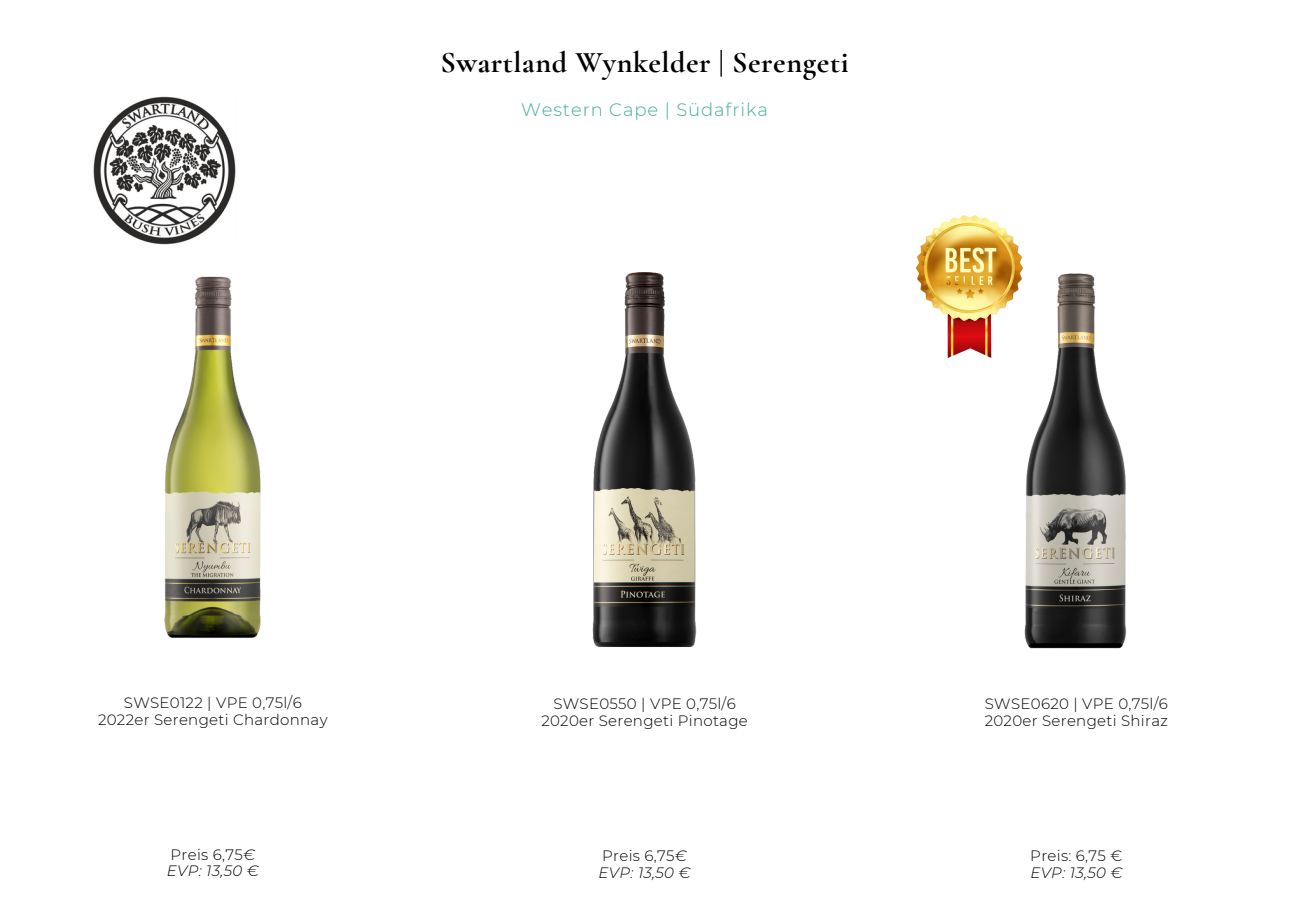
<style>
.page{position:relative;width:1289px;height:918px;background:#fff}
.page>*{position:absolute;margin:0;border:0;box-sizing:border-box;transform-origin:0 0}
.t1{font:700 30px "Cormorant Garamond";letter-spacing:.02em;color:#000}
.t2{font:300 18px "Montserrat";letter-spacing:.05em;color:#41ae9f}
.t3{font:300 15px "Montserrat";letter-spacing:.02em;color:#000}
.t4{font:italic 300 15px "Montserrat";letter-spacing:.02em;color:#000}
.s1{font-style:italic}
</style>
<div class="page">
<img style="left:93px;top:96px;width:143px;height:149px">
<img style="left:989px;top:266px;width:138px;height:383px">
<img style="left:164px;top:276px;width:97px;height:362px">
<img style="left:592px;top:272px;width:105px;height:376px">
<img style="left:916px;top:216px;width:106px;height:141px">
<p class="t1" style="left:440px;top:44px;width:409px">Swartland Wynkelder | Serengeti</p>
<p class="t2" style="left:521px;top:98px;width:248px">Western Cape | Südafrika</p>
<p class="t3" style="left:124px;top:693px;width:179px">SWSE0122 | VPE 0,75l/6</p>
<p class="t3" style="left:98px;top:710px;width:231px">2022er Serengeti Chardonnay</p>
<p class="t3" style="left:170px;top:845px;width:86px">Preis 6,75<span class="s1">€</span></p>
<p class="t4" style="left:167px;top:862px;width:93px">EVP: 13,50 €</p>
<p class="t3" style="left:553px;top:694px;width:184px">SWSE0550 | VPE 0,75l/6</p>
<p class="t3" style="left:541px;top:711px;width:208px">2020er Serengeti Pinotage</p>
<p class="t3" style="left:602px;top:846px;width:86px">Preis 6,75<span class="s1">€</span></p>
<p class="t4" style="left:598px;top:863px;width:93px">EVP: 13,50 €</p>
<p class="t3" style="left:984px;top:694px;width:184px">SWSE0620 | VPE 0,75l/6</p>
<p class="t3" style="left:984px;top:711px;width:185px">2020er Serengeti Shiraz</p>
<p class="t3" style="left:1030px;top:846px;width:94px">Preis: 6,75 €</p>
<p class="t4" style="left:1030px;top:863px;width:93px">EVP: 13,50 €</p>
</div>
